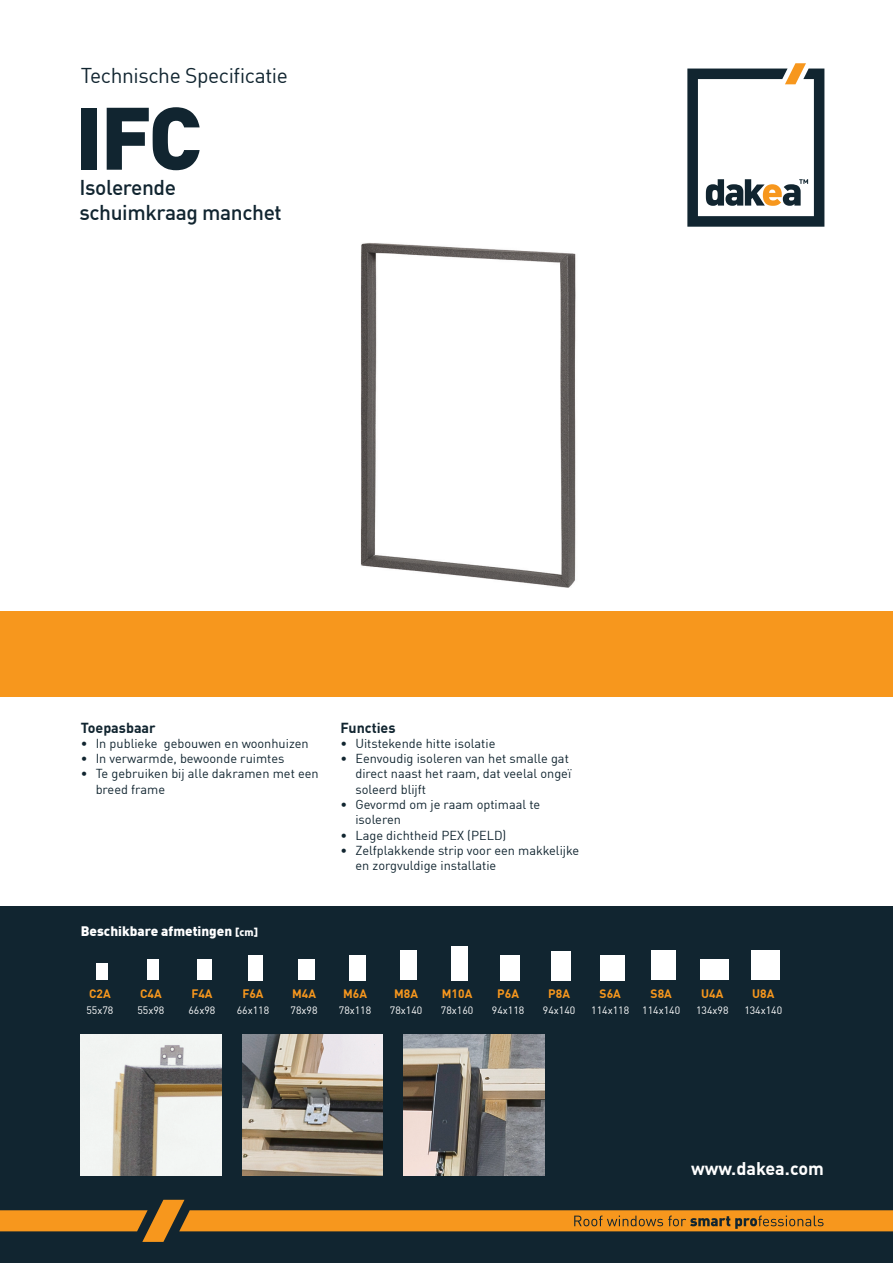
<style>
.page{position:relative;width:893px;height:1263px;background:#fff}
.page>*{position:absolute;margin:0;border:0;box-sizing:border-box;transform-origin:0 0}
.t1{font:900 87px "DIN Offc Pro";color:#112530}
.t2{font:500 21px "DIN Offc Pro";letter-spacing:-.02em;color:#112530}
.t3{font:21px "DIN Offc Pro";letter-spacing:-.02em;color:#112530}
.t4{font:700 18px "DIN Offc Pro";color:#fff}
.t5{font:700 14.25px "DIN Offc Pro";color:#112530}
.t6{font:900 13.5px "DIN Offc Pro";color:#fff}
.t7{font:12.75px/15.3px "DIN Offc Pro";color:#112530}
.t8{font:700 12px "DIN Offc Pro";color:#f7971d}
.t9{font:10.5px "DIN Offc Pro";color:#fff}
.s1{font-size:10.5px}
</style>
<div class="page">
<div style="left:0;top:1179px;width:893px;height:84px;background:#112530"></div>
<svg style="left:0;top:1200px;width:893px;height:42px"></svg>
<svg style="left:687px;top:63px;width:137px;height:164px"></svg>
<div style="left:0;top:612px;width:893px;height:85px;background:#f7971d"></div>
<div style="left:0;top:906px;width:893px;height:285px;background:#112530"></div>
<img style="left:242px;top:1035px;width:141px;height:140px">
<img style="left:404px;top:1035px;width:140px;height:140px">
<img style="left:81px;top:1035px;width:140px;height:140px">
<img style="left:361px;top:243px;width:215px;height:345px">
<svg style="left:211px;top:950px;width:465px;height:31px"></svg>
<div style="left:96px;top:963px;width:12px;height:17px;background:#fff"></div>
<div style="left:147px;top:959px;width:12px;height:21px;background:#fff"></div>
<div style="left:197px;top:959px;width:14px;height:21px;background:#fff"></div>
<div style="left:248px;top:955px;width:14px;height:25px;background:#fff"></div>
<div style="left:298px;top:959px;width:16px;height:21px;background:#fff"></div>
<div style="left:349px;top:955px;width:16px;height:25px;background:#fff"></div>
<div style="left:400px;top:950px;width:16px;height:30px;background:#fff"></div>
<div style="left:451px;top:946px;width:17px;height:34px;background:#fff"></div>
<div style="left:500px;top:955px;width:20px;height:25px;background:#fff"></div>
<div style="left:551px;top:951px;width:20px;height:29px;background:#fff"></div>
<div style="left:600px;top:955px;width:24px;height:25px;background:#fff"></div>
<div style="left:651px;top:950px;width:24px;height:30px;background:#fff"></div>
<div style="left:700px;top:959px;width:29px;height:21px;background:#fff"></div>
<div style="left:751px;top:950px;width:29px;height:30px;background:#fff"></div>
<h2 class="t3" style="left:81px;top:59px;width:209px">Technische Specificatie</h2>
<p class="t1" style="left:75px;top:63px;width:128px">IFC</p>
<p class="t2" style="left:79px;top:170px;width:98px">Isolerende</p>
<p class="t2" style="left:79px;top:195px;width:204px">schuimkraag manchet</p>
<p class="t5" style="left:81px;top:715px;width:76px">Toepasbaar</p>
<p class="t7" style="left:81px;top:734px;width:229px">• In publieke gebouwen en woonhuizen</p>
<p class="t7" style="left:81px;top:750px;width:205px">• In verwarmde, bewoonde ruimtes</p>
<p class="t7" style="left:96px;top:765px;width:225px;text-indent:-15px">• Te gebruiken bij alle dakramen met een breed frame</p>
<p class="t6" style="left:81px;top:920px;width:179px">Beschikbare afmetingen <span class="s1">[cm]</span></p>
<p class="t5" style="left:340px;top:715px;width:57px">Functies</p>
<p class="t7" style="left:340px;top:734px;width:156px">• Uitstekende hitte isolatie</p>
<p class="t7" style="left:355px;top:750px;width:217px;text-indent:-15px">• Eenvoudig isoleren van het smalle gat direct naast het raam, dat veelal ongeï soleerd blijft</p>
<p class="t7" style="left:355px;top:795px;width:186px;text-indent:-15px">• Gevormd om je raam optimaal te isoleren</p>
<p class="t7" style="left:340px;top:826px;width:167px">• Lage dichtheid PEX (PELD)</p>
<p class="t7" style="left:355px;top:841px;width:225px;text-indent:-15px">• Zelfplakkende strip voor een makkelijke en zorgvuldige installatie</p>
<p class="t8" style="left:89px;top:983px;width:23px">C2A</p>
<p class="t8" style="left:140px;top:983px;width:23px">C4A</p>
<p class="t8" style="left:191px;top:983px;width:23px">F4A</p>
<p class="t8" style="left:242px;top:983px;width:23px">F6A</p>
<p class="t8" style="left:292px;top:983px;width:25px">M4A</p>
<p class="t8" style="left:343px;top:983px;width:25px">M6A</p>
<p class="t8" style="left:394px;top:983px;width:25px">M8A</p>
<p class="t8" style="left:442px;top:983px;width:32px">M10A</p>
<p class="t8" style="left:497px;top:983px;width:23px">P6A</p>
<p class="t8" style="left:548px;top:983px;width:23px">P8A</p>
<p class="t8" style="left:600px;top:983px;width:23px">S6A</p>
<p class="t8" style="left:651px;top:983px;width:23px">S8A</p>
<p class="t8" style="left:701px;top:983px;width:24px">U4A</p>
<p class="t8" style="left:752px;top:983px;width:24px">U8A</p>
<p class="t9" style="left:86px;top:1002px;width:28px">55x78</p>
<p class="t9" style="left:137px;top:1002px;width:28px">55x98</p>
<p class="t9" style="left:188px;top:1002px;width:28px">66x98</p>
<p class="t9" style="left:237px;top:1002px;width:34px">66x118</p>
<p class="t9" style="left:291px;top:1002px;width:28px">78x98</p>
<p class="t9" style="left:339px;top:1002px;width:34px">78x118</p>
<p class="t9" style="left:390px;top:1002px;width:34px">78x140</p>
<p class="t9" style="left:441px;top:1002px;width:34px">78x160</p>
<p class="t9" style="left:492px;top:1002px;width:34px">94x118</p>
<p class="t9" style="left:543px;top:1002px;width:34px">94x140</p>
<p class="t9" style="left:591px;top:1002px;width:39px">114x118</p>
<p class="t9" style="left:642px;top:1002px;width:39px">114x140</p>
<p class="t9" style="left:696px;top:1002px;width:34px">134x98</p>
<p class="t9" style="left:744px;top:1002px;width:39px">134x140</p>
<p class="t4" style="left:691px;top:1154px;width:134px">www.dakea.com</p>
</div>
